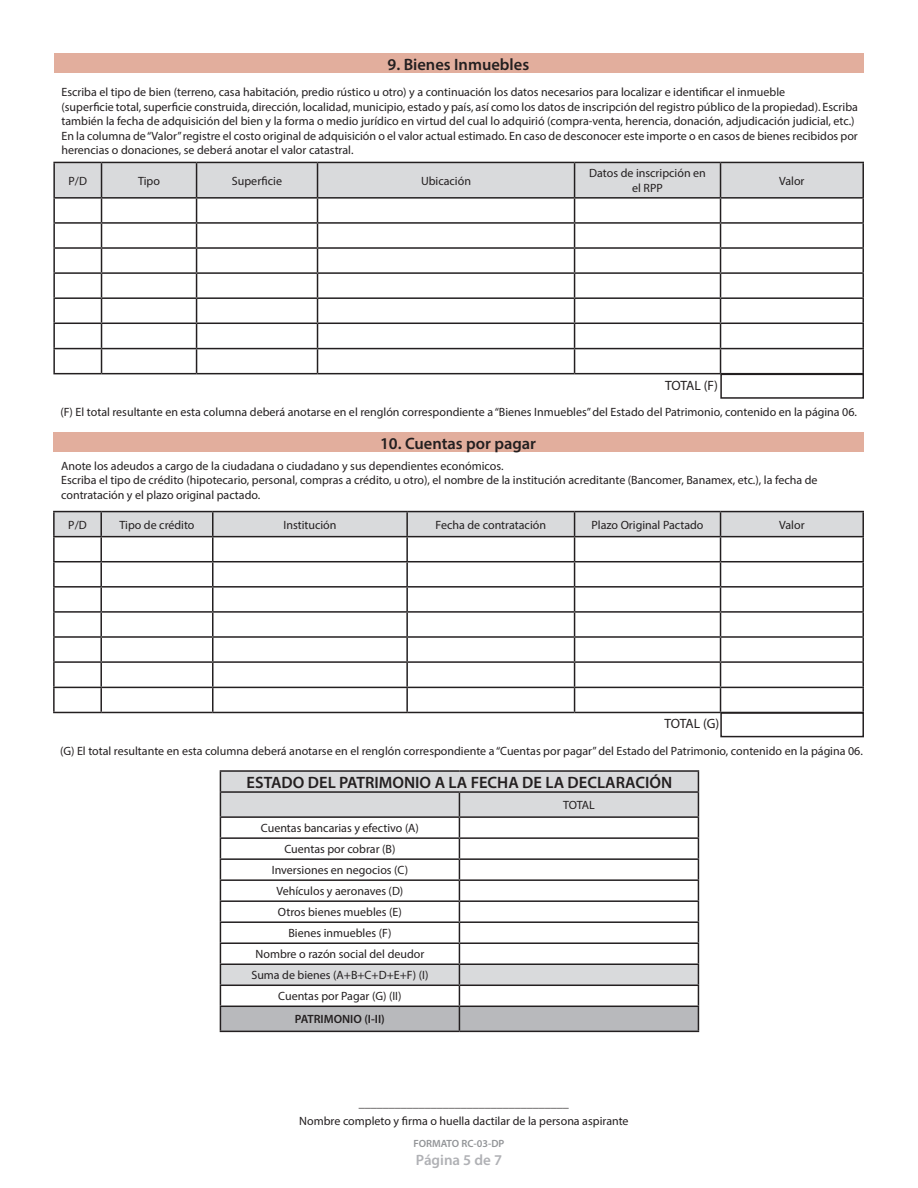
<style>
.page{position:relative;width:918px;height:1188px;background:#fff}
.page>*{position:absolute;margin:0;border:0;box-sizing:border-box;transform-origin:0 0}
.t1{font:600 16.5px "Myriad Pro";color:#231f20}
.t2{font:600 15px "Myriad Pro";color:#b0b1b5}
.t3{font:13.5px "Myriad Pro";letter-spacing:-.025em;color:#231f20}
.t4{font:12px/14.4px "Myriad Pro";color:#231f20}
.t5{font:600 12px "Myriad Pro";color:#231f20}
.t6{font:600 10.5px "Myriad Pro";color:#939598}
</style>
<div class="page">
<div style="left:54px;top:54px;width:810px;height:19px;background:#e2ae9d"></div>
<div style="left:720px;top:374px;width:144px;height:25px;border:2px solid #231f20"></div>
<div style="left:54px;top:432px;width:810px;height:20px;background:#e2ae9d"></div>
<div style="left:720px;top:712px;width:144px;height:25px;border:2px solid #231f20"></div>
<hr style="left:53px;top:162px;width:49px;height:1px;background:#231f20">
<hr style="left:53px;top:163px;width:2px;height:34px;background:#231f20">
<hr style="left:721px;top:162px;width:143px;height:1px;background:#231f20">
<hr style="left:862px;top:163px;width:2px;height:34px;background:#231f20">
<hr style="left:53px;top:197px;width:49px;height:2px;background:#231f20">
<hr style="left:53px;top:199px;width:2px;height:23px;background:#231f20">
<hr style="left:721px;top:197px;width:143px;height:2px;background:#231f20">
<hr style="left:862px;top:199px;width:2px;height:23px;background:#231f20">
<hr style="left:53px;top:222px;width:49px;height:2px;background:#231f20">
<hr style="left:53px;top:224px;width:2px;height:23px;background:#231f20">
<hr style="left:721px;top:222px;width:143px;height:2px;background:#231f20">
<hr style="left:862px;top:224px;width:2px;height:23px;background:#231f20">
<hr style="left:53px;top:247px;width:49px;height:2px;background:#231f20">
<hr style="left:53px;top:249px;width:2px;height:23px;background:#231f20">
<hr style="left:721px;top:247px;width:143px;height:2px;background:#231f20">
<hr style="left:862px;top:249px;width:2px;height:23px;background:#231f20">
<hr style="left:53px;top:272px;width:49px;height:2px;background:#231f20">
<hr style="left:53px;top:274px;width:2px;height:23px;background:#231f20">
<hr style="left:721px;top:272px;width:143px;height:2px;background:#231f20">
<hr style="left:862px;top:274px;width:2px;height:23px;background:#231f20">
<hr style="left:53px;top:297px;width:49px;height:2px;background:#231f20">
<hr style="left:53px;top:299px;width:2px;height:24px;background:#231f20">
<hr style="left:721px;top:297px;width:143px;height:2px;background:#231f20">
<hr style="left:862px;top:299px;width:2px;height:24px;background:#231f20">
<hr style="left:53px;top:323px;width:49px;height:1px;background:#231f20">
<hr style="left:53px;top:324px;width:2px;height:24px;background:#231f20">
<hr style="left:721px;top:323px;width:143px;height:1px;background:#231f20">
<hr style="left:862px;top:324px;width:2px;height:24px;background:#231f20">
<hr style="left:53px;top:348px;width:49px;height:1px;background:#231f20">
<hr style="left:53px;top:349px;width:2px;height:24px;background:#231f20">
<hr style="left:721px;top:348px;width:143px;height:1px;background:#231f20">
<svg style="left:54px;top:162px;width:809px;height:211px"></svg>
<hr style="left:862px;top:349px;width:2px;height:24px;background:#231f20">
<hr style="left:53px;top:373px;width:49px;height:1px;background:#231f20">
<hr style="left:102px;top:373px;width:95px;height:1px;background:#231f20">
<hr style="left:197px;top:373px;width:121px;height:1px;background:#231f20">
<hr style="left:318px;top:373px;width:257px;height:1px;background:#231f20">
<hr style="left:575px;top:373px;width:146px;height:1px;background:#231f20">
<hr style="left:721px;top:373px;width:143px;height:1px;background:#231f20">
<hr style="left:53px;top:511px;width:48px;height:1px;background:#231f20">
<hr style="left:53px;top:512px;width:2px;height:24px;background:#231f20">
<hr style="left:101px;top:511px;width:112px;height:1px;background:#231f20">
<hr style="left:213px;top:511px;width:194px;height:1px;background:#231f20">
<hr style="left:407px;top:511px;width:168px;height:1px;background:#231f20">
<hr style="left:575px;top:511px;width:146px;height:1px;background:#231f20">
<hr style="left:721px;top:511px;width:143px;height:1px;background:#231f20">
<hr style="left:862px;top:512px;width:2px;height:24px;background:#231f20">
<hr style="left:53px;top:536px;width:48px;height:1px;background:#231f20">
<hr style="left:53px;top:537px;width:2px;height:24px;background:#231f20">
<hr style="left:721px;top:536px;width:143px;height:1px;background:#231f20">
<hr style="left:862px;top:537px;width:2px;height:24px;background:#231f20">
<hr style="left:53px;top:561px;width:48px;height:1px;background:#231f20">
<hr style="left:53px;top:562px;width:2px;height:24px;background:#231f20">
<hr style="left:721px;top:561px;width:143px;height:1px;background:#231f20">
<hr style="left:862px;top:562px;width:2px;height:24px;background:#231f20">
<hr style="left:53px;top:586px;width:48px;height:2px;background:#231f20">
<hr style="left:53px;top:588px;width:2px;height:23px;background:#231f20">
<hr style="left:721px;top:586px;width:143px;height:2px;background:#231f20">
<hr style="left:862px;top:588px;width:2px;height:23px;background:#231f20">
<hr style="left:53px;top:611px;width:48px;height:2px;background:#231f20">
<hr style="left:53px;top:613px;width:2px;height:23px;background:#231f20">
<hr style="left:721px;top:611px;width:143px;height:2px;background:#231f20">
<hr style="left:862px;top:613px;width:2px;height:23px;background:#231f20">
<hr style="left:53px;top:636px;width:48px;height:2px;background:#231f20">
<hr style="left:53px;top:638px;width:2px;height:23px;background:#231f20">
<hr style="left:721px;top:636px;width:143px;height:2px;background:#231f20">
<hr style="left:862px;top:638px;width:2px;height:23px;background:#231f20">
<hr style="left:53px;top:661px;width:48px;height:2px;background:#231f20">
<hr style="left:53px;top:663px;width:2px;height:24px;background:#231f20">
<hr style="left:721px;top:661px;width:143px;height:2px;background:#231f20">
<hr style="left:862px;top:663px;width:2px;height:24px;background:#231f20">
<hr style="left:53px;top:687px;width:48px;height:1px;background:#231f20">
<hr style="left:53px;top:688px;width:2px;height:24px;background:#231f20">
<hr style="left:721px;top:687px;width:143px;height:1px;background:#231f20">
<svg style="left:54px;top:512px;width:809px;height:200px"></svg>
<hr style="left:862px;top:688px;width:2px;height:24px;background:#231f20">
<hr style="left:53px;top:712px;width:48px;height:1px;background:#231f20">
<hr style="left:101px;top:712px;width:112px;height:1px;background:#231f20">
<hr style="left:213px;top:712px;width:194px;height:1px;background:#231f20">
<hr style="left:407px;top:712px;width:168px;height:1px;background:#231f20">
<hr style="left:575px;top:712px;width:146px;height:1px;background:#231f20">
<hr style="left:721px;top:712px;width:143px;height:1px;background:#231f20">
<hr style="left:220px;top:770px;width:239px;height:2px;background:#231f20">
<hr style="left:459px;top:770px;width:240px;height:2px;background:#231f20">
<svg style="left:220px;top:772px;width:479px;height:259px"></svg>
<hr style="left:220px;top:1031px;width:239px;height:1px;background:#231f20">
<hr style="left:459px;top:1031px;width:240px;height:1px;background:#231f20">
<p class="t1" style="left:388px;top:54px;width:143px">9. Bienes Inmuebles</p>
<p class="t4" style="left:61px;top:85px;width:725px">Escriba el tipo de bien (terreno, casa habitación, predio rústico u otro) y a continuación los datos necesarios para localizar e identificar el inmueble</p>
<p class="t4" style="left:61px;top:99px;width:798px">(superficie total, superficie construida, dirección, localidad, municipio, estado y país, así como los datos de inscripción del registro público de la propiedad). Escriba también la fecha de adquisición del bien y la forma o medio jurídico en virtud del cual lo adquirió (compra-venta, herencia, donación, adjudicación judicial, etc.)</p>
<p class="t4" style="left:61px;top:128px;width:798px">En la columna de “Valor” registre el costo original de adquisición o el valor actual estimado. En caso de desconocer este importe o en casos de bienes recibidos por herencias o donaciones, se deberá anotar el valor catastral.</p>
<p class="t4" style="left:69px;top:173px;width:20px">P/D</p>
<p class="t4" style="left:138px;top:173px;width:24px">Tipo</p>
<p class="t4" style="left:232px;top:173px;width:52px">Superficie</p>
<p class="t4" style="left:421px;top:173px;width:51px">Ubicación</p>
<p class="t4" style="left:589px;top:166px;width:118px;text-align:center">Datos de inscripción en el RPP</p>
<p class="t4" style="left:779px;top:173px;width:27px">Valor</p>
<p class="t3" style="left:665px;top:377px;width:54px">TOTAL (F)</p>
<p class="t4" style="left:60px;top:405px;width:798px">(F) El total resultante en esta columna deberá anotarse en el renglón correspondiente a “Bienes Inmuebles” del Estado del Patrimonio, contenido en la página 06.</p>
<p class="t1" style="left:380px;top:433px;width:158px">10. Cuentas por pagar</p>
<p class="t4" style="left:61px;top:459px;width:444px">Anote los adeudos a cargo de la ciudadana o ciudadano y sus dependientes económicos.</p>
<p class="t4" style="left:61px;top:473px;width:758px">Escriba el tipo de crédito (hipotecario, personal, compras a crédito, u otro), el nombre de la institución acreditante (Bancomer, Banamex, etc.), la fecha de</p>
<p class="t4" style="left:61px;top:487px;width:201px">contratación y el plazo original pactado.</p>
<p class="t4" style="left:68px;top:517px;width:20px">P/D</p>
<p class="t4" style="left:119px;top:517px;width:77px">Tipo de crédito</p>
<p class="t4" style="left:283px;top:517px;width:55px">Institución</p>
<p class="t4" style="left:436px;top:517px;width:112px">Fecha de contratación</p>
<p class="t4" style="left:592px;top:517px;width:113px">Plazo Original Pactado</p>
<p class="t4" style="left:779px;top:517px;width:27px">Valor</p>
<p class="t3" style="left:665px;top:715px;width:56px">TOTAL (G)</p>
<p class="t4" style="left:60px;top:744px;width:804px">(G) El total resultante en esta columna deberá anotarse en el renglón correspondiente a “Cuentas por pagar” del Estado del Patrimonio, contenido en la página 06.</p>
<p class="t1" style="left:247px;top:772px;width:427px">ESTADO DEL PATRIMONIO A LA FECHA DE LA DECLARACIÓN</p>
<p class="t4" style="left:563px;top:798px;width:33px">TOTAL</p>
<p class="t4" style="left:261px;top:821px;width:159px">Cuentas bancarias y efectivo (A)</p>
<p class="t4" style="left:284px;top:842px;width:113px">Cuentas por cobrar (B)</p>
<p class="t4" style="left:272px;top:863px;width:138px">Inversiones en negocios (C)</p>
<p class="t4" style="left:276px;top:884px;width:128px">Vehículos y aeronaves (D)</p>
<p class="t4" style="left:278px;top:905px;width:126px">Otros bienes muebles (E)</p>
<p class="t4" style="left:288px;top:926px;width:105px">Bienes inmuebles (F)</p>
<p class="t4" style="left:256px;top:947px;width:170px">Nombre o razón social del deudor</p>
<p class="t4" style="left:251px;top:968px;width:179px">Suma de bienes (A+B+C+D+E+F) (I)</p>
<p class="t4" style="left:278px;top:989px;width:125px">Cuentas por Pagar (G) (II)</p>
<p class="t5" style="left:295px;top:1012px;width:91px">PATRIMONIO (I-II)</p>
<p class="t4" style="left:359px;top:1096px;width:211px">___________________________________</p>
<p class="t4" style="left:299px;top:1114px;width:331px">Nombre completo y firma o huella dactilar de la persona aspirante</p>
<p class="t6" style="left:413px;top:1137px;width:93px">FORMATO RC-03-DP</p>
<p class="t2" style="left:416px;top:1151px;width:88px">Página 5 de 7</p>
</div>
